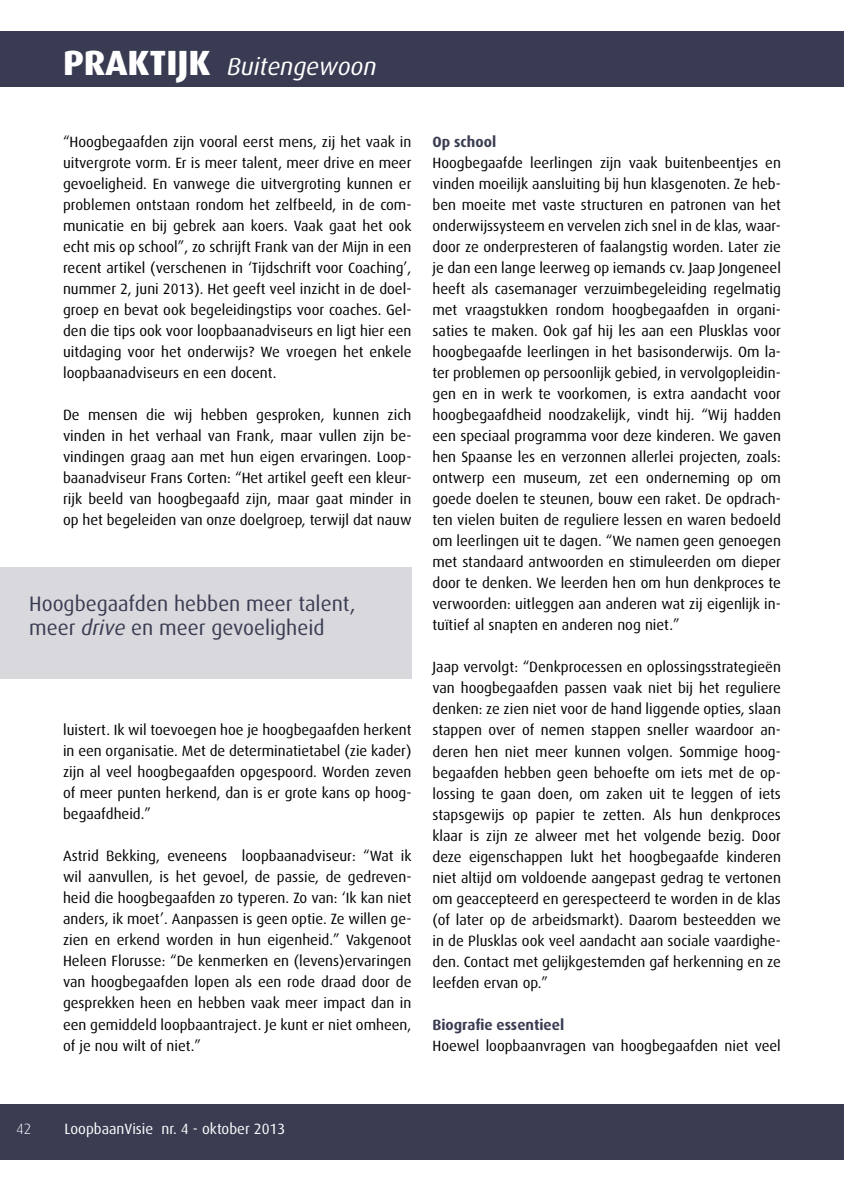
<style>
.page{position:relative;width:844px;height:1191px;background:#fff}
.page>*{position:absolute;margin:0;border:0;box-sizing:border-box;transform-origin:0 0}
.t1{font:800 35px "Dax";color:#fff}
.t2{font:italic 24.5px "Dax";color:#fff}
.t3{font:21px/24.5px "Dax";color:#3a3c52}
.t4{font:14.88px/21px "Dax";color:#000;text-align:justify}
.t5{font:14.88px "Dax";color:#fff}
.t6{font:700 14.88px "Dax";color:#3a3c52}
.t7{font:300 14.88px "Dax";color:#fff}
.s1{font-style:italic}
</style>
<div class="page">
<div style="left:0;top:31px;width:843px;height:56px;background:#393b52"></div>
<div style="left:0;top:1104px;width:843px;height:56px;background:#3a3c52"></div>
<hr style="left:843px;top:835px;width:1px;height:215px;background:#3a3c52">
<div style="left:0;top:567px;width:411px;height:112px;background:#d8d8dd"></div>
<h1 class="t1" style="left:63px;top:43px;width:149px">PRAKTIJK</h1>
<h2 class="t2" style="left:227px;top:53px;width:151px">Buitengewoon</h2>
<p class="t4" style="left:63px;top:132px;width:350px">“Hoogbegaafden zijn vooral eerst mens, zij het vaak in uitvergrote vorm. Er is meer talent, meer drive en meer gevoeligheid. En vanwege die uitvergroting kunnen er problemen ontstaan rondom het zelfbeeld, in de com&shy;municatie en bij gebrek aan koers. Vaak gaat het ook echt mis op school”, zo schrijft Frank van der Mijn in een recent artikel (verschenen in ‘Tijdschrift voor Coaching’, nummer 2, juni 2013). Het geeft veel inzicht in de doel&shy;groep en bevat ook begeleidingstips voor coaches. Gel&shy;den die tips ook voor loopbaanadviseurs en ligt hier een uitdaging voor het onderwijs? We vroegen het enkele loopbaanadviseurs en een docent.</p>
<p class="t4" style="left:63px;top:405px;width:350px">De mensen die wij hebben gesproken, kunnen zich vinden in het verhaal van Frank, maar vullen zijn be&shy;vindingen graag aan met hun eigen ervaringen. Loop&shy;baanadviseur Frans Corten: “Het artikel geeft een kleur&shy;rijk beeld van hoogbegaafd zijn, maar gaat minder in op het begeleiden van onze doelgroep, terwijl dat nauw</p>
<h3 class="t3" style="left:29px;top:591px;width:328px">Hoogbegaafden hebben meer talent, meer <span class="s1">drive</span> en meer gevoeligheid</h3>
<p class="t4" style="left:63px;top:720px;width:350px">luistert. Ik wil toevoegen hoe je hoogbegaafden herkent in een organisatie. Met de determinatietabel (zie kader) zijn al veel hoogbegaafden opgespoord. Worden zeven of meer punten herkend, dan is er grote kans op hoog&shy;begaafdheid.”</p>
<p class="t4" style="left:63px;top:846px;width:350px">Astrid Bekking, eveneens loopbaanadviseur: “Wat ik wil aanvullen, is het gevoel, de passie, de gedreven&shy;heid die hoogbegaafden zo typeren. Zo van: ‘Ik kan niet anders, ik moet’. Aanpassen is geen optie. Ze willen ge&shy;zien en erkend worden in hun eigenheid.” Vakgenoot Heleen Florusse: “De kenmerken en (levens)ervaringen van hoogbegaafden lopen als een rode draad door de gesprekken heen en hebben vaak meer impact dan in een gemiddeld loopbaantraject. Je kunt er niet omheen, of je nou wilt of niet.”</p>
<p class="t6" style="left:432px;top:134px;width:65px">Op school</p>
<p class="t4" style="left:432px;top:153px;width:350px">Hoogbegaafde leerlingen zijn vaak buitenbeentjes en vinden moeilijk aansluiting bij hun klasgenoten. Ze heb&shy;ben moeite met vaste structuren en patronen van het onderwijssysteem en vervelen zich snel in de klas, waar&shy;door ze onderpresteren of faalangstig worden. Later zie je dan een lange leerweg op iemands cv. Jaap Jongeneel heeft als casemanager verzuimbegeleiding regelmatig met vraagstukken rondom hoogbegaafden in organi&shy;saties te maken. Ook gaf hij les aan een Plusklas voor hoogbegaafde leerlingen in het basisonderwijs. Om la&shy;ter problemen op persoonlijk gebied, in vervolgopleidin&shy;gen en in werk te voorkomen, is extra aandacht voor hoogbegaafdheid noodzakelijk, vindt hij. “Wij hadden een speciaal programma voor deze kinderen. We gaven hen Spaanse les en verzonnen allerlei projecten, zoals: ontwerp een museum, zet een onderneming op om goede doelen te steunen, bouw een raket. De opdrach&shy;ten vielen buiten de reguliere lessen en waren bedoeld om leerlingen uit te dagen. “We namen geen genoegen met standaard antwoorden en stimuleerden om dieper door te denken. We leerden hen om hun denkproces te verwoorden: uitleggen aan anderen wat zij eigenlijk in&shy;tuïtief al snapten en anderen nog niet.”</p>
<p class="t4" style="left:432px;top:657px;width:350px">Jaap vervolgt: “Denkprocessen en oplossingsstrategieën van hoogbegaafden passen vaak niet bij het reguliere denken: ze zien niet voor de hand liggende opties, slaan stappen over of nemen stappen sneller waardoor an&shy;deren hen niet meer kunnen volgen. Sommige hoog&shy;begaafden hebben geen behoefte om iets met de op&shy;lossing te gaan doen, om zaken uit te leggen of iets stapsgewijs op papier te zetten. Als hun denkproces klaar is zijn ze alweer met het volgende bezig. Door deze eigenschappen lukt het hoogbegaafde kinderen niet altijd om voldoende aangepast gedrag te vertonen om geaccepteerd en gerespecteerd te worden in de klas (of later op de arbeidsmarkt). Daarom besteedden we in de Plusklas ook veel aandacht aan sociale vaardighe&shy;den. Contact met gelijkgestemden gaf herkenning en ze leefden ervan op.”</p>
<p class="t6" style="left:432px;top:1016px;width:133px">Biografie essentieel</p>
<p class="t4" style="left:432px;top:1035px;width:350px">Hoewel loopbaanvragen van hoogbegaafden niet veel</p>
<p class="t7" style="left:16px;top:1121px;width:17px">42</p>
<p class="t5" style="left:64px;top:1121px;width:222px">LoopbaanVisie nr. 4 - oktober 2013</p>
</div>
